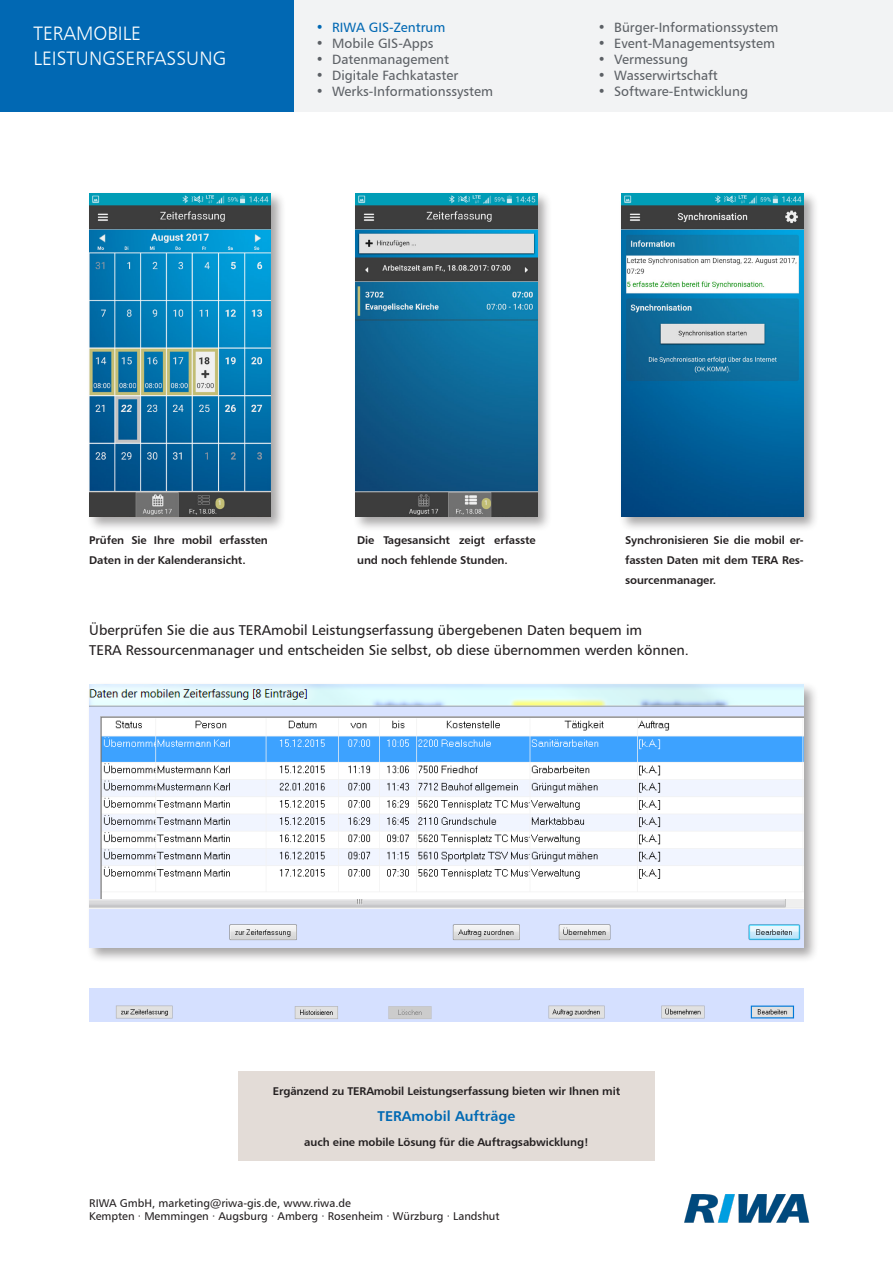
<style>
.page{position:relative;width:893px;height:1263px;background:#fff}
.page>*{position:absolute;margin:0;border:0;box-sizing:border-box;transform-origin:0 0}
.t1{font:19.5px/25.5px "Humanist 777 BT Light B";color:#fff}
.PB_Copy_9_5{font:14.25px "Humanist 777 BT Roman B";color:#231f20}
.PB_Subhead_9_5_BlCn{font:14.25px "Humanist 777 BT Bold B";color:#0069b3}
.t2{font:13.5px "Humanist 777 BT Roman B";color:#5c6065}
.t3{font:13.5px "Humanist 777 BT Roman B";color:#0168b3}
.PB_Marginal_7_5{font:11.25px/19.8px "Humanist 777 BT Bold B";letter-spacing:-.01em;color:#231f20}
.t4{font:11.25px/12.8px "Humanist 777 BT Roman B";color:#231f20}
</style>
<div class="page">
<img style="left:685px;top:1195px;width:125px;height:28px">
<div style="left:0;top:0;width:295px;height:112px;background:#0168b3"></div>
<div style="left:294px;top:0;width:599px;height:112px;background:#f2f3f4"></div>
<div style="left:86px;top:191px;width:200px;height:341px;background:#231f20;opacity:.4"></div>
<img style="left:89px;top:193px;width:182px;height:323px">
<div style="left:619px;top:191px;width:200px;height:341px;background:#231f20;opacity:.4"></div>
<img style="left:622px;top:193px;width:182px;height:324px">
<div style="left:353px;top:191px;width:199px;height:341px;background:#231f20;opacity:.4"></div>
<img style="left:356px;top:193px;width:181px;height:324px">
<div style="left:86px;top:682px;width:733px;height:281px;background:#231f20;opacity:.4"></div>
<img style="left:89px;top:898px;width:715px;height:49px">
<img style="left:89px;top:685px;width:715px;height:213px">
<img style="left:89px;top:988px;width:715px;height:34px">
<div style="left:238px;top:1071px;width:417px;height:90px;background:#e3dcd7"></div>
<h1 class="t1" style="left:34px;top:20px;width:194px">TERAMOBILE<br>LEISTUNGSERFASSUNG</h1>
<p class="t3" style="left:316px;top:18px;width:131px">• RIWA GIS-Zentrum</p>
<p class="t2" style="left:316px;top:35px;width:119px">• Mobile GIS-Apps</p>
<p class="t2" style="left:316px;top:51px;width:135px">• Datenmanagement</p>
<p class="t2" style="left:316px;top:67px;width:144px">• Digitale Fachkataster</p>
<p class="t2" style="left:316px;top:83px;width:179px">• Werks-Informationssystem</p>
<p class="t2" style="left:598px;top:18px;width:182px">• Bürger-Informationssystem</p>
<p class="t2" style="left:598px;top:35px;width:179px">• Event-Managementsystem</p>
<p class="t2" style="left:598px;top:51px;width:92px">• Vermessung</p>
<p class="t2" style="left:598px;top:67px;width:122px">• Wasserwirtschaft</p>
<p class="t2" style="left:598px;top:83px;width:152px">• Software-Entwicklung</p>
<p class="PB_Marginal_7_5" style="left:89px;top:530px;width:180px">Prüfen Sie Ihre mobil erfassten<br>Daten in der Kalenderansicht.</p>
<p class="PB_Marginal_7_5" style="left:357px;top:530px;width:180px">Die Tagesansicht zeigt erfasste und noch fehlende Stunden.</p>
<p class="PB_Marginal_7_5" style="left:625px;top:530px;width:180px;text-align:justify">Synchronisieren Sie die mobil er&shy;fassten Daten mit dem TERA Res&shy;sourcenmanager.</p>
<p class="PB_Copy_9_5" style="left:89px;top:621px;width:554px">Überprüfen Sie die aus TERAmobil Leistungserfassung übergebenen Daten bequem im</p>
<p class="PB_Copy_9_5" style="left:89px;top:641px;width:601px">TERA Ressourcenmanager und entscheiden Sie selbst, ob diese übernommen werden können.</p>
<p class="PB_Marginal_7_5" style="left:273px;top:1081px;width:349px">Ergänzend zu TERAmobil Leistungserfassung bieten wir Ihnen mit</p>
<p class="PB_Subhead_9_5_BlCn" style="left:378px;top:1107px;width:139px">TERAmobil Aufträge</p>
<p class="PB_Marginal_7_5" style="left:304px;top:1132px;width:286px">auch eine mobile Lösung für die Auftragsabwicklung!</p>
<p class="t4" style="left:89px;top:1196px;width:412px">RIWA GmbH, marketing@riwa-gis.de, www.riwa.de<br>Kempten · Memmingen · Augsburg · Amberg · Rosenheim · Würzburg · Landshut</p>
</div>
